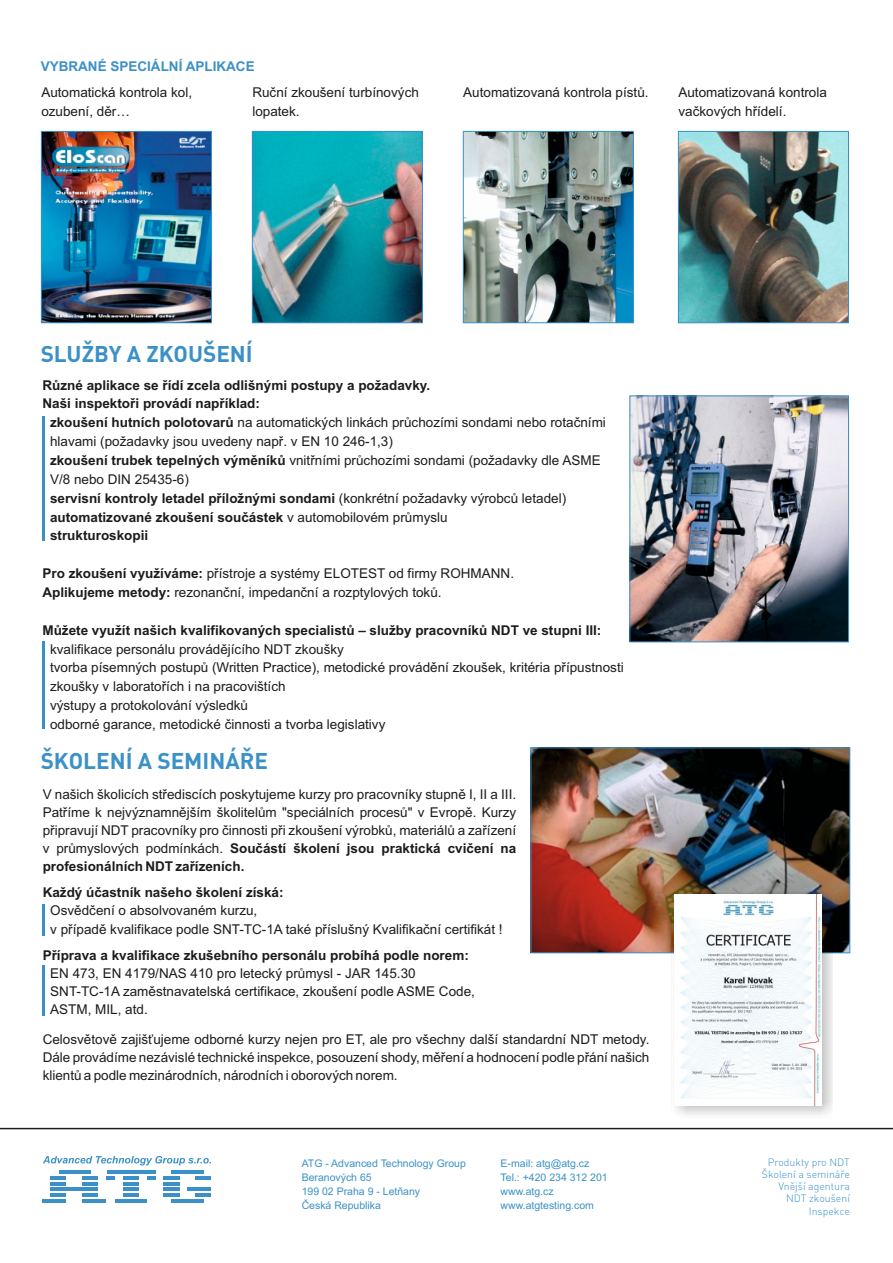
<style>
.page{position:relative;width:893px;height:1263px;background:#fff}
.page>*{position:absolute;margin:0;border:0;box-sizing:border-box;transform-origin:0 0}
.t1{font:700 22.5px "DINCE";color:#3b91c7}
.t2{font:13.5px/18.1px "Arial";color:#1c1c1c}
.t3{font:700 13.5px "Arial";color:#1c1c1c}
.t4{font:700 13.5px "Arial";color:#3b91c7}
.t5{font:10.5px "Arial";color:#3b91c7}
.t6{font:300 10.5px/12.1px "DINCE";color:#3b91c7;text-align:right}
.s1{font-weight:700}
.s2{font-weight:400}
</style>
<div class="page">
<img style="left:43px;top:133px;width:167px;height:188px">
<div style="left:41px;top:131px;width:171px;height:192px;border:1px solid #3b91c7"></div>
<img style="left:254px;top:133px;width:167px;height:188px">
<div style="left:252px;top:131px;width:171px;height:192px;border:1px solid #3b91c7"></div>
<img style="left:465px;top:133px;width:166px;height:188px">
<div style="left:463px;top:131px;width:170px;height:192px;border:1px solid #3b91c7"></div>
<img style="left:680px;top:133px;width:167px;height:188px">
<div style="left:678px;top:131px;width:171px;height:192px;border:1px solid #3b91c7"></div>
<img style="left:632px;top:398px;width:215px;height:242px">
<div style="left:630px;top:396px;width:219px;height:246px;border:1px solid #3b91c7"></div>
<img style="left:533px;top:750px;width:315px;height:201px">
<svg style="left:43px;top:1156px;width:168px;height:9px"></svg>
<hr style="left:59px;top:1170px;width:31px;height:4px;background:#3b91c7">
<hr style="left:50px;top:1176px;width:16px;height:4px;background:#3b91c7">
<hr style="left:83px;top:1176px;width:15px;height:4px;background:#3b91c7">
<hr style="left:50px;top:1182px;width:16px;height:4px;background:#3b91c7">
<hr style="left:83px;top:1182px;width:15px;height:4px;background:#3b91c7">
<hr style="left:50px;top:1187px;width:48px;height:4px;background:#3b91c7">
<hr style="left:50px;top:1193px;width:16px;height:4px;background:#3b91c7">
<hr style="left:83px;top:1193px;width:15px;height:4px;background:#3b91c7">
<hr style="left:43px;top:1199px;width:23px;height:4px;background:#3b91c7">
<hr style="left:83px;top:1199px;width:23px;height:4px;background:#3b91c7">
<hr style="left:124px;top:1193px;width:15px;height:4px;background:#3b91c7">
<hr style="left:115px;top:1199px;width:32px;height:4px;background:#3b91c7">
<hr style="left:124px;top:1187px;width:15px;height:4px;background:#3b91c7">
<hr style="left:124px;top:1182px;width:15px;height:4px;background:#3b91c7">
<hr style="left:124px;top:1176px;width:15px;height:4px;background:#3b91c7">
<hr style="left:107px;top:1170px;width:49px;height:4px;background:#3b91c7">
<svg style="left:107px;top:1176px;width:8px;height:4px"></svg>
<svg style="left:148px;top:1176px;width:8px;height:4px"></svg>
<hr style="left:171px;top:1170px;width:33px;height:4px;background:#3b91c7">
<hr style="left:163px;top:1176px;width:16px;height:4px;background:#3b91c7">
<hr style="left:163px;top:1182px;width:16px;height:4px;background:#3b91c7">
<hr style="left:163px;top:1187px;width:16px;height:4px;background:#3b91c7">
<hr style="left:163px;top:1193px;width:16px;height:4px;background:#3b91c7">
<hr style="left:171px;top:1199px;width:33px;height:4px;background:#3b91c7">
<hr style="left:196px;top:1193px;width:15px;height:4px;background:#3b91c7">
<hr style="left:187px;top:1187px;width:24px;height:4px;background:#3b91c7">
<hr style="left:196px;top:1176px;width:15px;height:4px;background:#3b91c7">
<div style="left:671px;top:892px;width:162px;height:225px;background:#1c1c1c;opacity:.29"></div>
<img style="left:675px;top:895px;width:146px;height:211px">
<hr style="left:0;top:1128px;width:893px;height:1px;background:#1c1c1c">
<hr style="left:43px;top:417px;width:2px;height:124px;background:#3b91c7">
<hr style="left:43px;top:642px;width:2px;height:87px;background:#3b91c7">
<hr style="left:43px;top:904px;width:2px;height:32px;background:#3b91c7">
<hr style="left:43px;top:965px;width:2px;height:51px;background:#3b91c7">
<p class="t4" style="left:41px;top:61px;width:216px">VYBRANÉ SPECIÁLNÍ APLIKACE</p>
<p class="t2" style="left:41px;top:84px;width:152px;line-height:18.9px">Automatická kontrola kol, ozubení, děr…</p>
<p class="t2" style="left:252px;top:84px;width:168px;line-height:18.9px">Ruční zkoušení turbínových lopatek.</p>
<p class="t2" style="left:463px;top:84px;width:187px">Automatizovaná kontrola pístů.</p>
<p class="t2" style="left:678px;top:84px;width:150px;line-height:18.9px">Automatizovaná kontrola vačkových hřídelí.</p>
<h1 class="t1" style="left:41px;top:344px;width:214px">SLUŽBY A ZKOUŠENÍ</h1>
<p class="t3" style="left:42px;top:380px;width:389px">Různé aplikace se řídí zcela odlišnými postupy a požadavky.</p>
<p class="t3" style="left:42px;top:399px;width:219px">Naši inspektoři provádí například:</p>
<p class="t2" style="left:50px;top:415px;width:557px"><span class="s1">zkoušení hutních polotovarů</span> na automatických linkách průchozími sondami nebo rotačními</p>
<p class="t2" style="left:50px;top:433px;width:344px">hlavami (požadavky jsou uvedeny např. v EN 10 246-1,3)</p>
<p class="t2" style="left:50px;top:452px;width:552px"><span class="s1">zkoušení trubek tepelných výměníků</span> vnitřními průchozími sondami (požadavky dle ASME</p>
<p class="t2" style="left:50px;top:471px;width:140px">V/8 nebo DIN 25435-6)</p>
<p class="t3" style="left:50px;top:493px;width:518px">servisní kontroly letadel příložnými sondami <span class="s2">(konkrétní požadavky výrobců letadel)</span></p>
<p class="t3" style="left:50px;top:512px;width:399px">automatizované zkoušení součástek <span class="s2">v automobilovém průmyslu</span></p>
<p class="t3" style="left:50px;top:530px;width:100px">strukturoskopii</p>
<p class="t2" style="left:42px;top:565px;width:473px;line-height:18.9px"><span class="s1">Pro zkoušení využíváme:</span> přístroje a systémy ELOTEST od firmy ROHMANN.<br><span class="s1">Aplikujeme metody:</span> rezonanční, impedanční a rozptylových toků.</p>
<p class="t3" style="left:42px;top:625px;width:560px">Můžete využít našich kvalifikovaných specialistů – služby pracovníků NDT ve stupni III:</p>
<p class="t2" style="left:50px;top:640px;width:575px;line-height:18.9px">kvalifikace personálu provádějícího NDT zkoušky<br>tvorba písemných postupů (Written Practice), metodické provádění zkoušek, kritéria přípustnosti zkoušky v laboratořích i na pracovištích<br>výstupy a protokolování výsledků<br>odborné garance, metodické činnosti a tvorba legislativy</p>
<h1 class="t1" style="left:41px;top:751px;width:229px">ŠKOLENÍ A SEMINÁŘE</h1>
<p class="t2" style="left:43px;top:786px;width:475px;text-align:justify">V našich školicích střediscích poskytujeme kurzy pro pracovníky stupně I, II a III.<br>Patříme k nejvýznamnějším školitelům "speciálních procesů" v Evropě. Kurzy připravují NDT pracovníky pro činnosti při zkoušení výrobků, materiálů a zařízení v průmyslových podmínkách. <span class="s1">Součástí školení jsou praktická cvičení na profesionálních NDT zařízeních.</span></p>
<p class="t3" style="left:43px;top:887px;width:242px">Každý účastník našeho školení získá:</p>
<p class="t2" style="left:50px;top:903px;width:454px">Osvědčení o absolvovaném kurzu,<br>v případě kvalifikace podle SNT-TC-1A také příslušný Kvalifikační certifikát !</p>
<p class="t3" style="left:43px;top:950px;width:428px">Příprava a kvalifikace zkušebního personálu probíhá podle norem:</p>
<p class="t2" style="left:50px;top:965px;width:426px">EN 473, EN 4179/NAS 410 pro letecký průmysl - JAR 145.30<br>SNT-TC-1A zaměstnavatelská certifikace, zkoušení podle ASME Code,<br>ASTM, MIL, atd.</p>
<p class="t2" style="left:43px;top:1031px;width:608px;text-align:justify">Celosvětově zajišťujeme odborné kurzy nejen pro ET, ale pro všechny další standardní NDT metody.<br>Dále provádíme nezávislé technické inspekce, posouzení shody, měření a hodnocení podle přání našich klientů a podle mezinárodních, národních i oborových norem.</p>
<p class="t5" style="left:302px;top:1159px;width:166px">ATG - Advanced Technology Group</p>
<p class="t5" style="left:501px;top:1159px;width:90px">E-mail: atg@atg.cz</p>
<p class="t5" style="left:302px;top:1173px;width:72px">Beranových 65</p>
<p class="t5" style="left:501px;top:1173px;width:109px">Tel.: +420 234 312 201</p>
<p class="t5" style="left:302px;top:1187px;width:120px">199 02 Praha 9 - Letňany</p>
<p class="t5" style="left:501px;top:1187px;width:55px">www.atg.cz</p>
<p class="t5" style="left:302px;top:1201px;width:81px">Česká Republika</p>
<p class="t5" style="left:501px;top:1201px;width:95px">www.atgtesting.com</p>
<p class="t6" style="left:762px;top:1157px;width:90px">Produkty pro NDT<br>Školení a semináře<br>Vnější agentura<br>NDT zkoušení<br>Inspekce</p>
</div>
